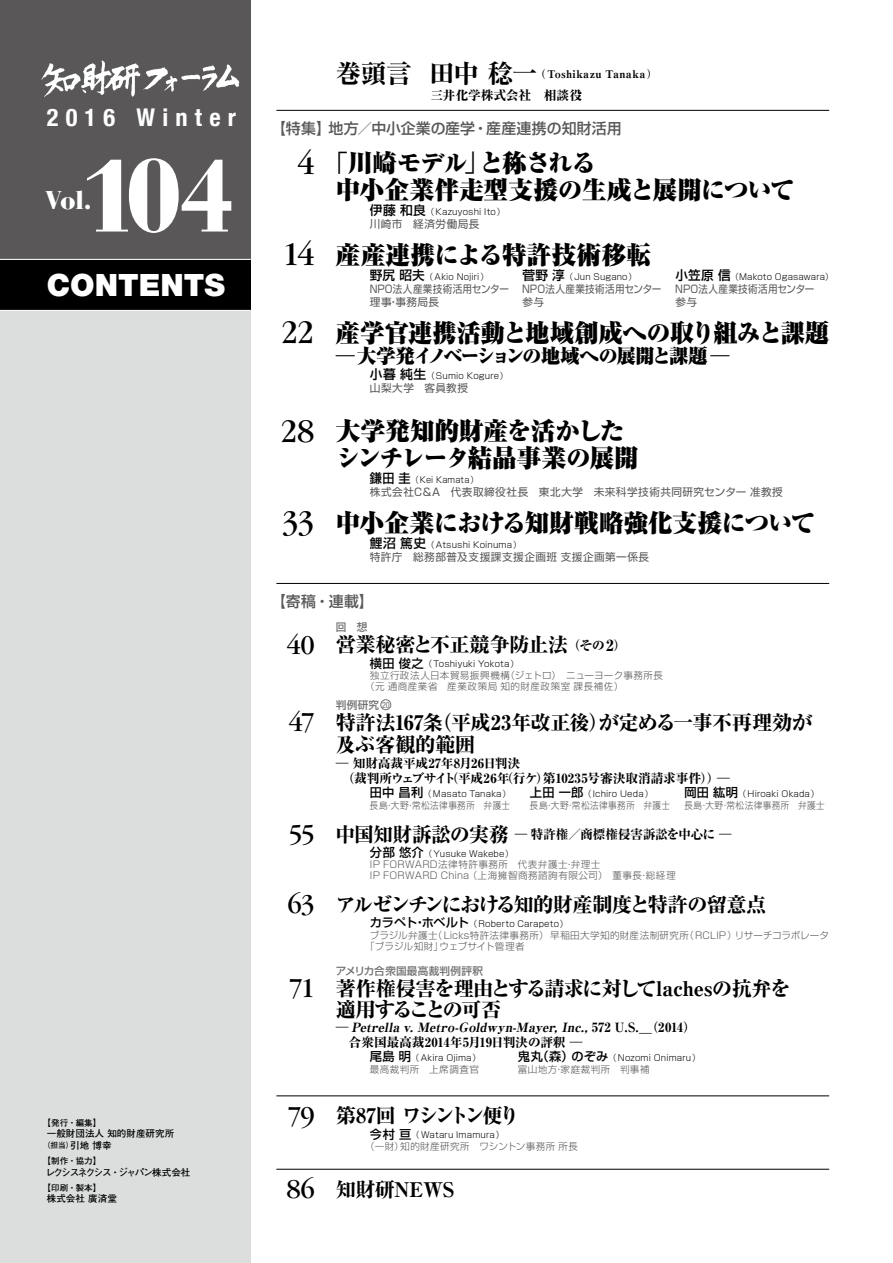
<style>
.page{position:relative;width:893px;height:1263px;background:#fff}
.page>*{position:absolute;margin:0;border:0;box-sizing:border-box;transform-origin:0 0}
.t1{font:900 102px "Bauer Bodoni";color:#fff;scale:.91 1}
.t2{font:900 30.9px "Helvetica Neue";color:#fff}
.t3{font:800 25.5px "Ryumin Pro";letter-spacing:-.02em;color:#000}
.t4{font:900 25.5px "Bauer Bodoni";color:#fff}
.t5{font:900 24.45px/26.5px "Ryumin Pro";letter-spacing:-.005em;color:#000}
.t6{font:700 condensed 24.45px "Helvetica Neue";letter-spacing:.295em;color:#fff}
.t7{font:800 20.25px/22.4px "Ryumin Pro";letter-spacing:-.035em;color:#000}
.t8{font:800 20.25px "Ryumin Pro";letter-spacing:-.06em;color:#000}
.t9{font:800 20.25px "Ryumin Pro";letter-spacing:-.13em;color:#000}
.t10{font:900 19.2px "Ryumin Pro";letter-spacing:-.065em;color:#000}
.t11{font:500 14.85px "Shin Go Pro";letter-spacing:.01em;color:#595757}
.t12{font:800 12.75px/14.9px "Ryumin Pro";letter-spacing:-.01em;color:#000}
.t13{font:italic 800 12.75px/14.9px "Ryumin Pro";color:#000}
.t14{font:10.65px "Shin Go Pro";letter-spacing:.04em;color:#595757}
.t15{font:10.65px "Shin Go Pro";letter-spacing:.02em;color:#595757;scale:.9 1}
.t16{font:500 10.65px "Shin Go Pro";letter-spacing:.02em;color:#727171}
.t17{font:800 10.65px "Ryumin Pro";letter-spacing:.025em;color:#000}
.t18{font:300 9.6px/10.6px "Shin Go Pro";letter-spacing:.045em;color:#595757}
.t19{font:300 9.6px/11.7px "Shin Go Pro";letter-spacing:.025em;color:#595757}
.t20{font:300 9.6px "Shin Go Pro";letter-spacing:.045em;color:#595757;scale:.9 1}
.t21{font:700 9.6px "Futo Go B101 Pro";color:#000}
.t22{font:700 9.6px "Futo Go B101 Pro";letter-spacing:-.145em;color:#000}
.t23{font:condensed 8.7px "Helvetica Neue";color:#727171;scale:.91 1}
.t24{font:300 8.55px "Shin Go Pro";letter-spacing:.02em;color:#000}
.t25{font:700 8.55px "Futo Go B101 Pro";color:#000}
.t26{font:300 8.55px "Shin Go Pro";letter-spacing:.02em;color:#000;scale:.95 1}
.t27{font:700 7.65px "Futo Go B101 Pro";color:#000}
.s1{font-size:9.6px}
.s2{font-family:"Garamond";font-weight:400;font-stretch:condensed;font-size:34.2px}
.s3{font-weight:500;font-size:12.75px}
.s4{font-weight:300}
.s5{font-family:"Garamond";font-weight:400;font-stretch:condensed;font-size:28.35px}
.s6{font-size:12.75px}
.s7{font-size:15.3px}
.s8{font-weight:500;font-size:12.15px}
.s9{font-size:20.25px}
.s10{font-weight:300;font-style:normal}
.s11{font-style:normal}
</style>
<div class="page">
<div style="left:0;top:0;width:251px;height:1263px;background:#dcdddd"></div>
<div style="left:0;top:0;width:251px;height:281px;background:#595757"></div>
<img style="left:41px;top:60px;width:199px;height:37px">
<div style="left:0;top:259px;width:251px;height:51px;background:#000"></div>
<hr style="left:0;top:259px;width:251px;height:1px;background:#fff">
<hr style="left:0;top:310px;width:251px;height:1px;background:#fff">
<hr style="left:276px;top:110px;width:553px;height:1px;background:#000">
<hr style="left:276px;top:583px;width:553px;height:1px;background:#000">
<hr style="left:276px;top:1095px;width:553px;height:1px;background:#000">
<hr style="left:276px;top:1169px;width:553px;height:1px;background:#000">
<div style="left:381px;top:699px;width:10px;height:11px;border:1px solid #727171;border-radius:50%"></div>
<p class="t6" style="left:47px;top:102px;width:191px">2016 Winter</p>
<p class="t1" style="left:80px;top:134px;width:173px">104</p>
<p class="t4" style="left:45px;top:184px;width:48px">Vol.</p>
<p class="t2" style="left:47px;top:266px;width:180px">CONTENTS</p>
<p class="t25" style="left:43px;top:1116px;width:60px">【発行・編集】</p>
<p class="t21" style="left:47px;top:1126px;width:129px">一般財団法人 知的財産研究所</p>
<p class="t27" style="left:43px;top:1139px;width:70px">（担当）<span class="s1">引地 博幸</span></p>
<p class="t25" style="left:43px;top:1154px;width:60px">【制作・協力】</p>
<p class="t22" style="left:46px;top:1164px;width:146px">レクシスネクシス・ジャパン株式会社</p>
<p class="t25" style="left:43px;top:1181px;width:60px">【印刷・製本】</p>
<p class="t21" style="left:47px;top:1191px;width:72px">株式会社 廣済堂</p>
<p class="t3" style="left:336px;top:53px;width:203px">巻頭言 田中稔一</p>
<p class="t17" style="left:535px;top:66px;width:124px">（Toshikazu Tanaka）</p>
<p class="t12" style="left:431px;top:86px;width:153px">三井化学株式会社　相談役</p>
<p class="t11" style="left:271px;top:116px;width:352px">【特集】地方／中小企業の産学・産産連携の知財活用</p>
<p class="t5" style="left:336px;top:148px;width:460px;text-indent:-39px"><span class="s2">4</span> 「川崎モデル」と称される<br>中小企業伴走型支援の生成と展開について</p>
<p class="t24" style="left:370px;top:204px;width:137px"><span class="s3">伊藤和良</span>（Kazuyoshi Ito）</p>
<p class="t14" style="left:370px;top:216px;width:111px">川崎市　経済労働局長</p>
<p class="t5" style="left:283px;top:240px;width:370px"><span class="s2">14</span> 産産連携による特許技術移転</p>
<p class="t24" style="left:370px;top:269px;width:120px"><span class="s3">野尻昭夫</span>（Akio Nojiri）</p>
<p class="t24" style="left:522px;top:269px;width:116px"><span class="s3">菅野淳</span>（Jun Sugano）</p>
<p class="t24" style="left:675px;top:269px;width:159px"><span class="s3">小笠原信</span>（Makoto Ogasawara）</p>
<p class="t15" style="left:370px;top:280px;width:156px">NPO法人産業技術活用センター</p>
<p class="t15" style="left:522px;top:280px;width:156px">NPO法人産業技術活用センター</p>
<p class="t15" style="left:675px;top:280px;width:156px">NPO法人産業技術活用センター</p>
<p class="t14" style="left:370px;top:293px;width:71px">理事・事務局長</p>
<p class="t14" style="left:522px;top:293px;width:23px">参与</p>
<p class="t14" style="left:675px;top:293px;width:23px">参与</p>
<p class="t5" style="left:281px;top:317px;width:550px"><span class="s2">22</span> 産学官連携活動と地域創成への取り組みと課題</p>
<p class="t10" style="left:336px;top:341px;width:395px"><span class="s4">―</span> 大学発イノベーションの地域への展開と課題 <span class="s4">―</span></p>
<p class="t24" style="left:370px;top:368px;width:140px"><span class="s3">小暮純生</span>（Sumio Kogure）</p>
<p class="t14" style="left:370px;top:379px;width:100px">山梨大学　客員教授</p>
<p class="t5" style="left:336px;top:416px;width:304px;text-indent:-56px"><span class="s2">28</span> 大学発知的財産を活かしたシンチレータ結晶事業の展開</p>
<p class="t26" style="left:370px;top:472px;width:116px"><span class="s3">鎌田圭</span>（Kei Kamata）</p>
<p class="t14" style="left:370px;top:483px;width:414px">株式会社C&amp;A　代表取締役社長　東北大学　未来科学技術共同研究センター准教授</p>
<p class="t5" style="left:281px;top:508px;width:535px"><span class="s2">33</span> 中小企業における知財戦略強化支援について</p>
<p class="t24" style="left:370px;top:537px;width:153px"><span class="s3">鯉沼篤史</span>（Atsushi Koinuma）</p>
<p class="t14" style="left:370px;top:548px;width:281px">特許庁　総務部普及支援課支援企画班支援企画第一係長</p>
<p class="t11" style="left:271px;top:589px;width:104px">【寄稿・連載】</p>
<p class="t16" style="left:336px;top:618px;width:33px">回 想</p>
<p class="t7" style="left:286px;top:632px;width:341px"><span class="s5">40</span> 営業秘密と不正競争防止法<span class="s6">（その</span><span class="s7">2</span><span class="s6">）</span></p>
<p class="t24" style="left:370px;top:657px;width:151px"><span class="s8">横田俊之</span>（Toshiyuki Yokota）</p>
<p class="t18" style="left:365px;top:669px;width:299px;text-indent:5px">独立行政法人日本貿易振興機構（ジェトロ）　ニューヨーク事務所長（元 通商産業省　産業政策局 知的財産政策室 課長補佐）</p>
<p class="t16" style="left:336px;top:696px;width:45px">判例研究</p>
<p class="t7" style="left:336px;top:710px;width:478px;text-indent:-47px"><span class="s5">47</span> 特許法167条（平成23年改正後）が定める一事不再理効が及ぶ客観的範囲</p>
<p class="t12" style="left:342px;top:755px;width:390px;text-indent:-6px"><span class="s4">―</span> 知財高裁平成27年8月26日判決<br>（裁判所ウェブサイト（平成26年（行ケ）第10235号審決取消請求事件））<span class="s4">―</span></p>
<p class="t24" style="left:370px;top:787px;width:143px"><span class="s8">田中昌利</span>（Masato Tanaka）</p>
<p class="t24" style="left:530px;top:787px;width:125px"><span class="s8">上田一郎</span>（Ichiro Ueda）</p>
<p class="t24" style="left:684px;top:787px;width:137px"><span class="s8">岡田紘明</span>（Hiroaki Okada）</p>
<p class="t20" style="left:370px;top:797px;width:157px">長島・大野・常松法律事務所　弁護士</p>
<p class="t20" style="left:530px;top:797px;width:157px">長島・大野・常松法律事務所　弁護士</p>
<p class="t20" style="left:684px;top:797px;width:157px">長島・大野・常松法律事務所　弁護士</p>
<p class="t12" style="left:289px;top:826px;width:445px"><span class="s5">55</span> <span class="s9">中国知財訴訟の実務</span> <span class="s4">―</span> 特許権／商標権侵害訴訟を中心に <span class="s4">―</span></p>
<p class="t24" style="left:370px;top:846px;width:145px"><span class="s8">分部悠介</span>（ Yusuke Wakebe）</p>
<p class="t18" style="left:370px;top:858px;width:307px">IP FORWARD法律特許事務所　代表弁護士・弁理士<br>IP FORWARD China （上海擁智商務諮詢有限公司） 董事長・総経理</p>
<p class="t8" style="left:287px;top:888px;width:481px"><span class="s5">63</span> アルゼンチンにおける知的財産制度と特許の留意点</p>
<p class="t24" style="left:370px;top:916px;width:200px"><span class="s8">カラペト・ホベルト</span>（Roberto Carapeto）</p>
<p class="t19" style="left:365px;top:928px;width:466px;text-indent:5px">ブラジル弁護士（Licks特許法律事務所） 早稲田大学知的財産法制研究所（RCLIP）リサーチコラボレータ「ブラジル知財」ウェブサイト管理者</p>
<p class="t16" style="left:336px;top:962px;width:149px">アメリカ合衆国最高裁判例評釈</p>
<p class="t7" style="left:336px;top:976px;width:456px;line-height:21.3px;text-indent:-47px"><span class="s5">71</span> 著作権侵害を理由とする請求に対してlachesの抗弁を適用することの可否</p>
<p class="t13" style="left:349px;top:1019px;width:349px;text-indent:-13px"><span class="s10">―</span> Petrella v. Metro-Goldwyn-Mayer, Inc., <span class="s11">5 7 2 U . S . ＿（ 2 0 1 4 ）合衆国最高裁2014年5月19日判決の評釈</span> <span class="s10">―</span></p>
<p class="t24" style="left:370px;top:1050px;width:113px"><span class="s8">尾島明</span>（Akira Ojima）</p>
<p class="t24" style="left:518px;top:1050px;width:184px"><span class="s8">鬼丸（森）のぞみ</span>（Nozomi Onimaru）</p>
<p class="t18" style="left:370px;top:1062px;width:111px">最高裁判所　上席調査官</p>
<p class="t18" style="left:518px;top:1062px;width:133px">富山地方・家庭裁判所　判事補</p>
<p class="t9" style="left:287px;top:1100px;width:234px"><span class="s5">79</span> 第87回ワシントン便り</p>
<p class="t24" style="left:370px;top:1128px;width:136px"><span class="s8">今村亘</span>（ Wataru Imamura）</p>
<p class="t18" style="left:365px;top:1140px;width:214px">（一財）知的財産研究所　ワシントン事務所 所長</p>
<p class="t7" style="left:287px;top:1176px;width:169px"><span class="s5">86</span> 知財研NEWS</p>
<p class="t23" style="left:382px;top:700px;width:10px">20</p>
</div>
